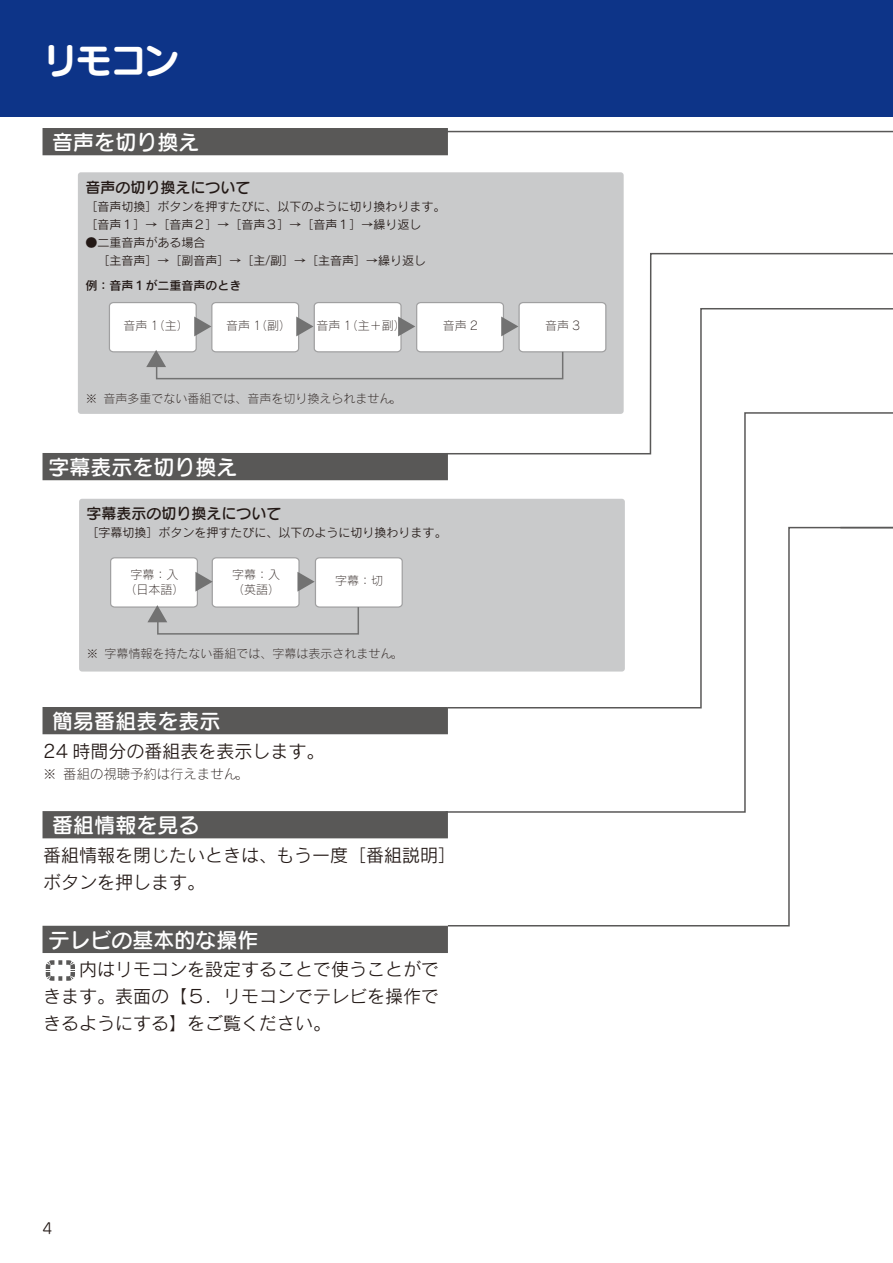
<style>
.page{position:relative;width:893px;height:1263px;background:#fff}
.page>*{position:absolute;margin:0;border:0;box-sizing:border-box;transform-origin:0 0}
.t1{font:36px "Seurat Pro B";color:#fff}
.t2{font:21px "Seurat Pro DB";color:#fff}
.t3{font:18px/27px "Rodin Pro M";color:#231916}
.t4{font:15px "Seurat Pro DB";color:#231916}
.t5{font:15px "Seurat Pro M";color:#231916}
.t6{font:13.5px "Rodin Pro L";color:#231916}
.t7{font:12px/18px "Rodin Pro M";color:#231916}
.t8{font:12px/14.4px "Rodin Pro L";color:#231916}
.t9{font:12px "Rodin Pro DB";color:#231916}
</style>
<div class="page">
<div style="left:0;top:0;width:893px;height:117px;background:#0d3488"></div>
<div style="left:78px;top:172px;width:546px;height:242px;background:#c9cacb;border-radius:3px"></div>
<div style="left:79px;top:499px;width:546px;height:172px;background:#c9cacb;border-radius:3px"></div>
<div style="left:43px;top:812px;width:404px;height:26px;background:#595857"></div>
<div style="left:43px;top:811px;width:405px;height:27px;border:2px solid #595857"></div>
<svg style="left:442px;top:130px;width:451px;height:542px"></svg>
<svg style="left:444px;top:380px;width:346px;height:433px"></svg>
<div style="left:43px;top:708px;width:404px;height:25px;background:#595857"></div>
<div style="left:43px;top:707px;width:405px;height:27px;border:2px solid #595857"></div>
<svg style="left:445px;top:248px;width:448px;height:461px"></svg>
<div style="left:43px;top:129px;width:404px;height:26px;background:#595857"></div>
<div style="left:43px;top:128px;width:405px;height:27px;border:2px solid #595857"></div>
<div style="left:43px;top:926px;width:404px;height:26px;background:#595857"></div>
<div style="left:43px;top:926px;width:405px;height:27px;border:2px solid #595857"></div>
<div style="left:43px;top:454px;width:404px;height:25px;background:#595857"></div>
<div style="left:43px;top:453px;width:405px;height:27px;border:2px solid #595857"></div>
<svg style="left:109px;top:301px;width:498px;height:79px"></svg>
<svg style="left:110px;top:557px;width:293px;height:78px"></svg>
<svg style="left:45px;top:960px;width:30px;height:21px"></svg>
<h1 class="t1" style="left:43px;top:35px;width:139px">リモコン</h1>
<h2 class="t2" style="left:52px;top:128px;width:148px">音声を切り換え</h2>
<p class="t4" style="left:85px;top:177px;width:167px">音声の切り換えについて</p>
<p class="t7" style="left:85px;top:197px;width:362px">［音声切換］ボタンを押すたびに、以下のように切り換わります。［音声１］→［音声２］→［音声３］→［音声１］→繰り返し</p>
<p class="t7" style="left:85px;top:233px;width:342px">●二重音声がある場合<br>　［主音声］→［副音声］→［主/副］→［主音声］→繰り返し</p>
<p class="t9" style="left:85px;top:278px;width:158px">例：音声１が二重音声のとき</p>
<p class="t8" style="left:124px;top:318px;width:67px">音声 1（主）</p>
<p class="t8" style="left:226px;top:318px;width:67px">音声 1（副）</p>
<p class="t8" style="left:316px;top:318px;width:91px">音声 1（主＋副）</p>
<p class="t8" style="left:443px;top:318px;width:37px">音声 2</p>
<p class="t8" style="left:545px;top:318px;width:37px">音声 3</p>
<p class="t8" style="left:85px;top:391px;width:318px">※ 音声多重でない番組では、音声を切り換えられません。</p>
<h2 class="t2" style="left:49px;top:453px;width:190px">字幕表示を切り換え</h2>
<p class="t4" style="left:87px;top:504px;width:197px">字幕表示の切り換えについて</p>
<p class="t7" style="left:87px;top:523px;width:361px">［字幕切換］ボタンを押すたびに、以下のように切り換わります。</p>
<p class="t8" style="left:124px;top:567px;width:61px;text-align:center">字幕：入（日本語）</p>
<p class="t8" style="left:335px;top:573px;width:49px">字幕：切</p>
<p class="t8" style="left:232px;top:567px;width:49px">字幕：入（英語）</p>
<p class="t8" style="left:87px;top:646px;width:318px">※ 字幕情報を持たない番組では、字幕は表示されません。</p>
<h2 class="t2" style="left:52px;top:707px;width:169px">簡易番組表を表示</h2>
<h3 class="t3" style="left:43px;top:737px;width:283px">24 時間分の番組表を表示します。</h3>
<p class="t6" style="left:43px;top:765px;width:207px">※ 番組の視聴予約は行えません。</p>
<h2 class="t2" style="left:52px;top:811px;width:148px">番組情報を見る</h2>
<h3 class="t3" style="left:43px;top:841px;width:414px">番組情報を閉じたいときは、もう一度［番組説明］ボタンを押します。</h3>
<h2 class="t2" style="left:49px;top:926px;width:211px">テレビの基本的な操作</h2>
<h3 class="t3" style="left:43px;top:955px;width:398px;text-align:justify">　　内はリモコンを設定することで使うことができます。表面の【５．リモコンでテレビを操作できるようにする】をご覧ください。</h3>
<p class="t5" style="left:43px;top:1218px;width:11px">4</p>
</div>
